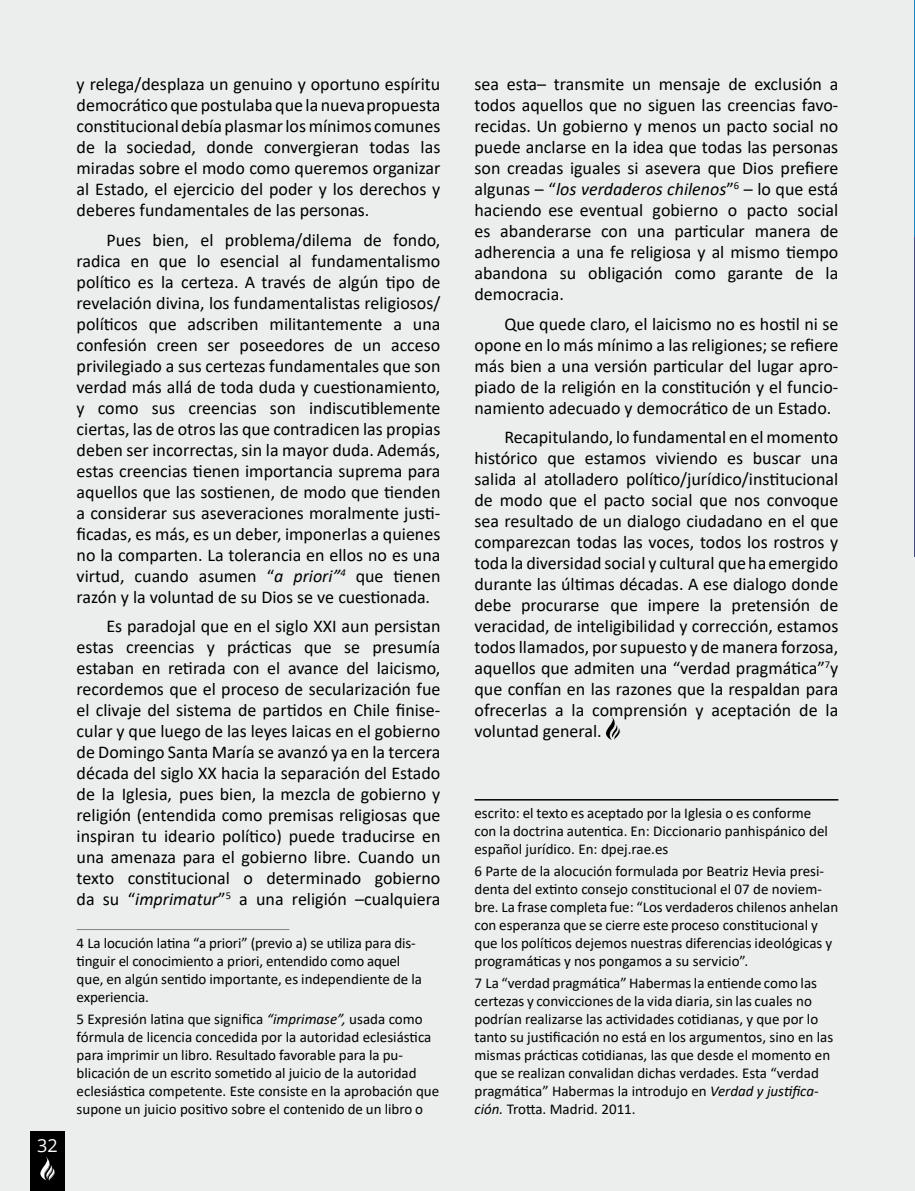
<style>
.page{position:relative;width:915px;height:1191px;background:#fff}
.page>*{position:absolute;margin:0;border:0;box-sizing:border-box;transform-origin:0 0}
.t1{font:18px/21px "Calibri";color:#000;text-align:justify}
.t2{font:18px "Open Sans";color:#fff}
.t3{font:15px/18px "Calibri";color:#000}
.s1{font-style:italic}
</style>
<div class="page">
<div style="left:0;top:0;width:914px;height:1191px;background:#eceded"></div>
<div style="left:31px;top:1131px;width:34px;height:60px;background:#000"></div>
<svg style="left:40px;top:1157px;width:15px;height:23px"></svg>
<hr style="left:77px;top:929px;width:212px;height:1px;background:#87888a">
<svg style="left:605px;top:717px;width:15px;height:23px"></svg>
<hr style="left:474px;top:799px;width:364px;height:1px;background:#000">
<p class="t2" style="left:37px;top:1133px;width:22px">32</p>
<p class="t1" style="left:77px;top:73px;width:365px">y relega/desplaza un genuino y oportuno espíritu democrático que postulaba que la nueva propuesta constitucional debía plasmar los mínimos comunes de la sociedad, donde convergieran todas las miradas sobre el modo como queremos organizar al Estado, el ejercicio del poder y los derechos y deberes fundamentales de las personas.</p>
<p class="t1" style="left:77px;top:229px;width:365px;text-indent:30px">Pues bien, el problema/dilema de fondo, radica en que lo esencial al fundamentalismo político es la certeza. A través de algún tipo de revelación divina, los fundamentalistas religiosos/ políticos que adscriben militantemente a una confesión creen ser poseedores de un acceso privilegiado a sus certezas fundamentales que son verdad más allá de toda duda y cuestionamiento, y como sus creencias son indiscutiblemente ciertas, las de otros las que contradicen las propias deben ser incorrectas, sin la mayor duda. Además, estas creencias tienen importancia suprema para aquellos que las sostienen, de modo que tienden a considerar sus aseveraciones moralmente justi&shy;ficadas, es más, es un deber, imponerlas a quienes no la comparten. La tolerancia en ellos no es una virtud, cuando asumen “<span class="s1">a priori”</span><sup>4</sup> que tienen razón y la voluntad de su Dios se ve cuestionada.</p>
<p class="t1" style="left:77px;top:615px;width:365px;text-indent:30px">Es paradojal que en el siglo XXI aun persistan estas creencias y prácticas que se presumía estaban en retirada con el avance del laicismo, recordemos que el proceso de secularización fue el clivaje del sistema de partidos en Chile finise&shy;cular y que luego de las leyes laicas en el gobierno de Domingo Santa María se avanzó ya en la tercera década del siglo XX hacia la separación del Estado de la Iglesia, pues bien, la mezcla de gobierno y religión (entendida como premisas religiosas que inspiran tu ideario político) puede traducirse en una amenaza para el gobierno libre. Cuando un texto constitucional o determinado gobierno da su “<span class="s1">imprimatur</span>”<sup>5</sup> a una religión –cualquiera</p>
<p class="t3" style="left:77px;top:933px;width:347px">4 La locución latina “a priori” (previo a) se utiliza para dis&shy;tinguir el conocimiento a priori, entendido como aquel que, en algún sentido importante, es independiente de la experiencia.</p>
<p class="t3" style="left:77px;top:1010px;width:364px">5 Expresión latina que significa <span class="s1">“imprimase”,</span> usada como fórmula de licencia concedida por la autoridad eclesiástica para imprimir un libro. Resultado favorable para la pu&shy;blicación de un escrito sometido al juicio de la autoridad eclesiástica competente. Este consiste en la aprobación que supone un juicio positivo sobre el contenido de un libro o</p>
<p class="t1" style="left:474px;top:73px;width:365px">sea esta– transmite un mensaje de exclusión a todos aquellos que no siguen las creencias favo&shy;recidas. Un gobierno y menos un pacto social no puede anclarse en la idea que todas las personas son creadas iguales si asevera que Dios prefiere algunas – “<span class="s1">los verdaderos chilenos</span>”<sup>6</sup> – lo que está haciendo ese eventual gobierno o pacto social es abanderarse con una particular manera de adherencia a una fe religiosa y al mismo tiempo abandona su obligación como garante de la democracia.</p>
<p class="t1" style="left:474px;top:313px;width:365px;text-indent:30px">Que quede claro, el laicismo no es hostil ni se opone en lo más mínimo a las religiones; se refiere más bien a una versión particular del lugar apro&shy;piado de la religión en la constitución y el funcio&shy;namiento adecuado y democrático de un Estado.</p>
<p class="t1" style="left:474px;top:426px;width:365px;text-indent:30px">Recapitulando, lo fundamental en el momento histórico que estamos viviendo es buscar una salida al atolladero político/jurídico/institucional de modo que el pacto social que nos convoque sea resultado de un dialogo ciudadano en el que comparezcan todas las voces, todos los rostros y toda la diversidad social y cultural que ha emergido durante las últimas décadas. A ese dialogo donde debe procurarse que impere la pretensión de veracidad, de inteligibilidad y corrección, estamos todos llamados, por supuesto y de manera forzosa, aquellos que admiten una “verdad pragmática”<sup>7</sup>y que confían en las razones que la respaldan para ofrecerlas a la comprensión y aceptación de la voluntad general.</p>
<p class="t3" style="left:474px;top:803px;width:355px">escrito: el texto es aceptado por la Iglesia o es conforme con la doctrina autentica. En: Diccionario panhispánico del español jurídico. En: dpej.rae.es</p>
<p class="t3" style="left:474px;top:861px;width:365px">6 Parte de la alocución formulada por Beatriz Hevia presi&shy;denta del extinto consejo constitucional el 07 de noviem&shy;bre. La frase completa fue: “Los verdaderos chilenos anhelan con esperanza que se cierre este proceso constitucional y que los políticos dejemos nuestras diferencias ideológicas y programáticas y nos pongamos a su servicio”.</p>
<p class="t3" style="left:474px;top:974px;width:360px">7 La “verdad pragmática” Habermas la entiende como las certezas y convicciones de la vida diaria, sin las cuales no podrían realizarse las actividades cotidianas, y que por lo tanto su justificación no está en los argumentos, sino en las mismas prácticas cotidianas, las que desde el momento en que se realizan convalidan dichas verdades. Esta “verdad pragmática” Habermas la introdujo en <span class="s1">Verdad y justifica&shy;ción.</span> Trotta. Madrid. 2011.</p>
</div>
